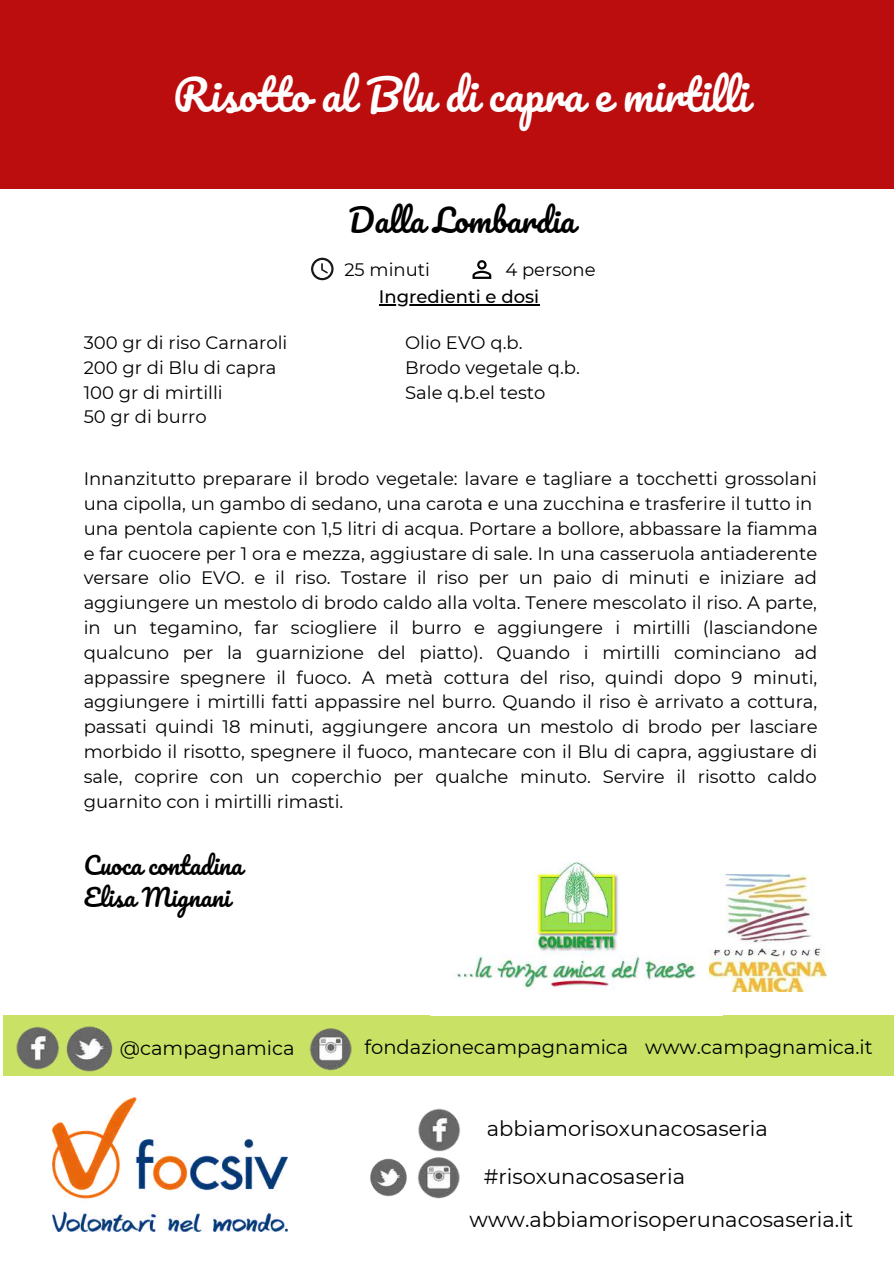
<style>
.page{position:relative;width:894px;height:1264px;background:#fff}
.page>*{position:absolute;margin:0;border:0;box-sizing:border-box;transform-origin:0 0}
.t1{font:42.15px "Pacifico";color:#fff}
.t2{font:31.5px "Pacifico";color:#000}
.t3{font:24px/32.7px "Pacifico";color:#000}
.t4{font:21px "Montserrat";color:#000}
.t5{font:19.5px "Montserrat";color:#000}
.t6{font:18px/24.8px "Montserrat";color:#000}
.t7{font:500 18px "Montserrat";color:#000}
</style>
<div class="page">
<div style="left:0;top:0;width:893px;height:188px;background:#bb0d0d"></div>
<div style="left:3px;top:1015px;width:890px;height:60px;background:#c9e265"></div>
<img style="left:456px;top:862px;width:241px;height:128px">
<img style="left:709px;top:874px;width:117px;height:117px">
<img style="left:53px;top:1097px;width:234px;height:134px">
<img style="left:417px;top:1108px;width:44px;height:91px">
<img style="left:370px;top:1158px;width:37px;height:39px">
<img style="left:16px;top:1026px;width:43px;height:43px">
<img style="left:66px;top:1026px;width:47px;height:46px">
<img style="left:309px;top:1028px;width:43px;height:43px">
<svg style="left:311px;top:258px;width:22px;height:22px"></svg>
<svg style="left:472px;top:260px;width:19px;height:19px"></svg>
<hr style="left:379px;top:304px;width:160px;height:1px;background:#000">
<h1 class="t1" style="left:173px;top:73px;width:576px">Risotto al Blu di capra e mirtilli</h1>
<p class="t6" style="left:84px;top:330px;width:205px">300 gr di riso Carnaroli<br>200 gr di Blu di capra<br>100 gr di mirtilli<br>50 gr di burro</p>
<h2 class="t2" style="left:348px;top:204px;width:228px">Dalla Lombardia</h2>
<p class="t6" style="left:344px;top:257px;width:87px">25 minuti</p>
<p class="t6" style="left:505px;top:257px;width:92px">4 persone</p>
<p class="t7" style="left:379px;top:286px;width:162px">Ingredienti e dosi</p>
<p class="t6" style="left:405px;top:330px;width:176px">Olio EVO q.b.<br>Brodo vegetale q.b.<br>Sale q.b.el testo</p>
<p class="t6" style="left:84px;top:466px;width:735px">Innanzitutto preparare il brodo vegetale: lavare e tagliare a tocchetti grossolani una cipolla, un gambo di sedano, una carota e una zucchina e trasferire il tutto in una pentola capiente con 1,5 litri di acqua. Portare a bollore, abbassare la fiamma e far cuocere per 1 ora e mezza, aggiustare di sale. In una casseruola antiaderente versare olio EVO. e il riso. Tostare il riso per un paio di minuti e iniziare ad aggiungere un mestolo di brodo caldo alla volta. Tenere mescolato il riso. A parte, in un tegamino, far sciogliere il burro e aggiungere i mirtilli (lasciandone qualcuno per la guarnizione del piatto). Quando i mirtilli cominciano ad appassire spegnere il fuoco. A metà cottura del riso, quindi dopo 9 minuti, aggiungere i mirtilli fatti appassire nel burro. Quando il riso è arrivato a cottura, passati quindi 18 minuti, aggiungere ancora un mestolo di brodo per lasciare morbido il risotto, spegnere il fuoco, mantecare con il Blu di capra, aggiustare di sale, coprire con un coperchio per qualche minuto. Servire il risotto caldo guarnito con i mirtilli rimasti.</p>
<h3 class="t3" style="left:84px;top:850px;width:160px">Cuoca contadina<br>Elisa Mignani</h3>
<p class="t5" style="left:120px;top:1035px;width:176px">@campagnamica</p>
<p class="t5" style="left:364px;top:1034px;width:509px">fondazionecampagnamica www.campagnamica.it</p>
<p class="t4" style="left:486px;top:1115px;width:282px">abbiamorisoxunacosaseria</p>
<p class="t4" style="left:483px;top:1163px;width:203px">#risoxunacosaseria</p>
<p class="t4" style="left:469px;top:1206px;width:385px">www.abbiamorisoperunacosaseria.it</p>
</div>
